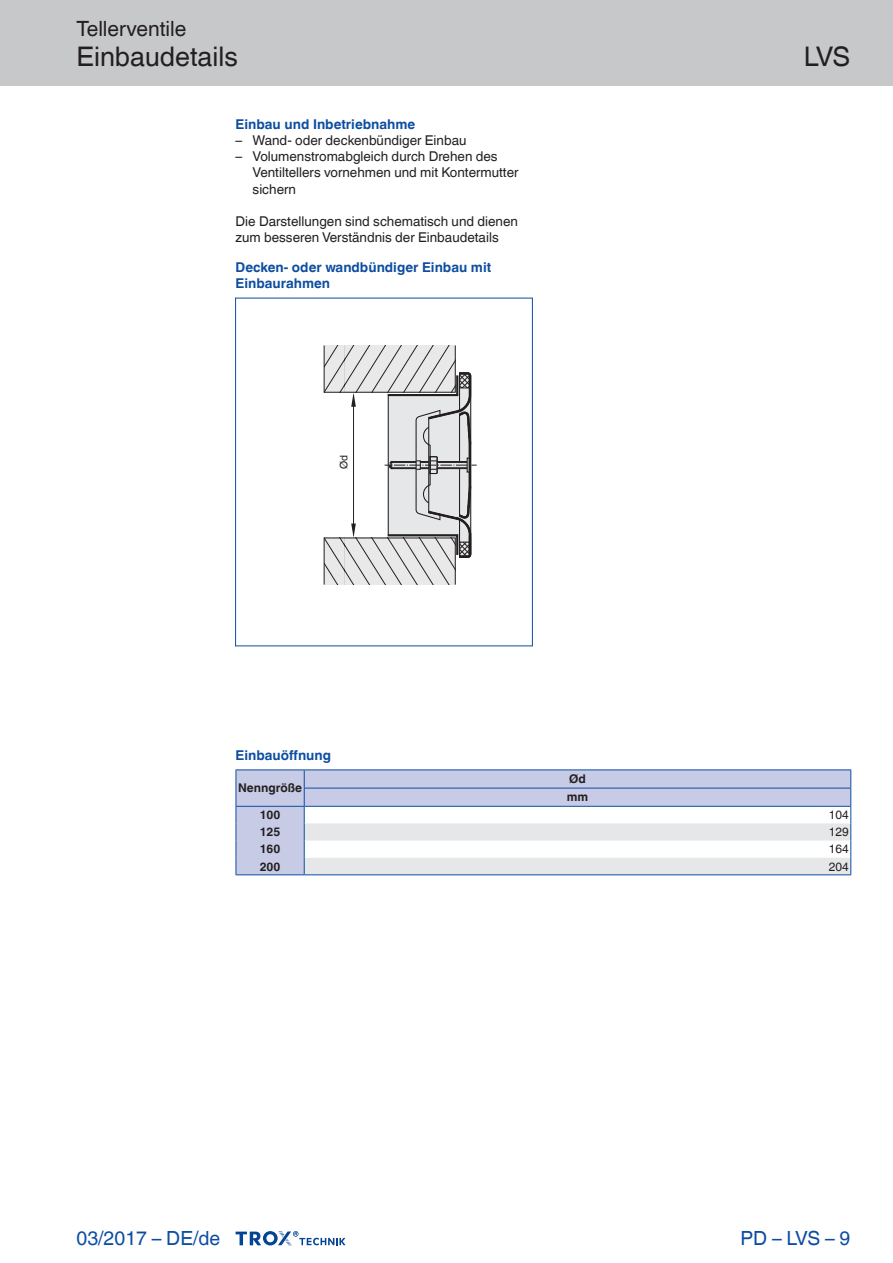
<style>
.page{position:relative;width:893px;height:1263px;background:#fff}
.page>*{position:absolute;margin:0;border:0;box-sizing:border-box;transform-origin:0 0}
.Navigation_2{font:27px "TROX Helvetica";color:#231f20}
.Navigation_3{font:27px "TROX Helvetica";color:#231f20}
.Navigation_1{font:21px "TROX Helvetica";color:#231f20}
.country{font:19.5px "TROX Helvetica";color:#0d4da1}
.pagina_li-re{font:19.5px "TROX Helvetica";color:#0d4da1}
.descr_txt_section_li{font:13.5px/16.2px "TROX Helvetica";color:#231f20}
.descr_txt_section_pa{font:13.5px/16.2px "TROX Helvetica";color:#231f20}
.Standard_oben_links{font:700 13.5px/16.2px "TROX Helvetica";color:#0d4da1}
.descr_txt_section_ti{font:700 13.5px "TROX Helvetica";color:#0d4da1}
.table_title{font:700 13.5px "TROX Helvetica";color:#0d4da1}
.table_head_h-centr_v{font:700 12px "TROX Helvetica";color:#231f20}
.table_copy_h-cent_v{font:700 12px "TROX Helvetica";color:#231f20}
.table_copy_right_v-c{font:12px "TROX Helvetica";color:#231f20}
.Update_OIDs{font:10.5px "TROX Helvetica";color:#231f20}
</style>
<div class="page">
<div style="left:0;top:0;width:893px;height:85px;background:#c7c8ca"></div>
<svg style="left:236px;top:1231px;width:110px;height:15px"></svg>
<div style="left:237px;top:770px;width:67px;height:104px;background:#c7cbe6"></div>
<hr style="left:236px;top:769px;width:68px;height:1px;background:#0d4da1">
<hr style="left:304px;top:769px;width:547px;height:1px;background:#0d4da1">
<hr style="left:236px;top:806px;width:68px;height:1px;background:#0d4da1">
<svg style="left:236px;top:770px;width:1px;height:104px"></svg>
<hr style="left:236px;top:874px;width:68px;height:1px;background:#0d4da1">
<svg style="left:304px;top:770px;width:547px;height:105px"></svg>
<svg style="left:326px;top:347px;width:128px;height:43px;background:#d9d9d9"></svg>
<svg style="left:326px;top:540px;width:59px;height:43px;background:#d9d9d9"></svg>
<svg style="left:385px;top:372px;width:92px;height:213px;background:#cececf"></svg>
<hr style="left:353px;top:395px;width:1px;height:140px;background:#231f20">
<svg style="left:351px;top:393px;width:5px;height:14px"></svg>
<svg style="left:351px;top:523px;width:5px;height:14px"></svg>
<hr style="left:235px;top:298px;width:1px;height:348px;background:#0d4da1">
<hr style="left:532px;top:298px;width:1px;height:348px;background:#0d4da1">
<hr style="left:235px;top:298px;width:297px;height:1px;background:#0d4da1">
<hr style="left:235px;top:645px;width:297px;height:1px;background:#0d4da1">
<p class="Navigation_1" style="left:77px;top:17px;width:111px">Tellerventile</p>
<p class="Navigation_2" style="left:77px;top:41px;width:163px">Einbaudetails</p>
<p class="descr_txt_section_ti" style="left:236px;top:116px;width:181px">Einbau und Inbetriebnahme</p>
<p class="descr_txt_section_li" style="left:236px;top:132px;width:232px">– Wand- oder deckenbündiger Einbau</p>
<p class="descr_txt_section_li" style="left:253px;top:148px;width:267px;text-indent:-17px">– Volumenstromabgleich durch Drehen des<br>Ventiltellers vornehmen und mit Kontermutter sichern</p>
<p class="descr_txt_section_pa" style="left:236px;top:213px;width:284px">Die Darstellungen sind schematisch und dienen zum besseren Verständnis der Einbaudetails</p>
<p class="Standard_oben_links" style="left:236px;top:259px;width:257px">Decken- oder wandbündiger Einbau mit<br>Einbaurahmen</p>
<p class="Update_OIDs" style="left:338px;top:469px;width:16px;rotate:-90deg">Ød</p>
<p class="table_title" style="left:236px;top:747px;width:97px">Einbauöffnung</p>
<p class="table_head_h-centr_v" style="left:238px;top:781px;width:66px">Nenngröße</p>
<p class="table_head_h-centr_v" style="left:569px;top:772px;width:18px">Ød</p>
<p class="table_head_h-centr_v" style="left:567px;top:790px;width:23px">mm</p>
<p class="Navigation_3" style="left:804px;top:41px;width:48px">LVS</p>
<p class="table_copy_h-cent_v" style="left:260px;top:808px;width:22px">100</p>
<p class="table_copy_right_v-c" style="left:829px;top:808px;width:22px">104</p>
<p class="table_copy_h-cent_v" style="left:260px;top:825px;width:22px">125</p>
<p class="table_copy_right_v-c" style="left:829px;top:825px;width:22px">129</p>
<p class="table_copy_h-cent_v" style="left:260px;top:842px;width:22px">160</p>
<p class="table_copy_right_v-c" style="left:829px;top:842px;width:22px">164</p>
<p class="table_copy_h-cent_v" style="left:260px;top:859px;width:22px">200</p>
<p class="table_copy_right_v-c" style="left:829px;top:859px;width:22px">204</p>
<p class="country" style="left:77px;top:1227px;width:145px">03/2017 – DE/de</p>
<p class="pagina_li-re" style="left:741px;top:1227px;width:111px">PD – LVS – 9</p>
</div>
